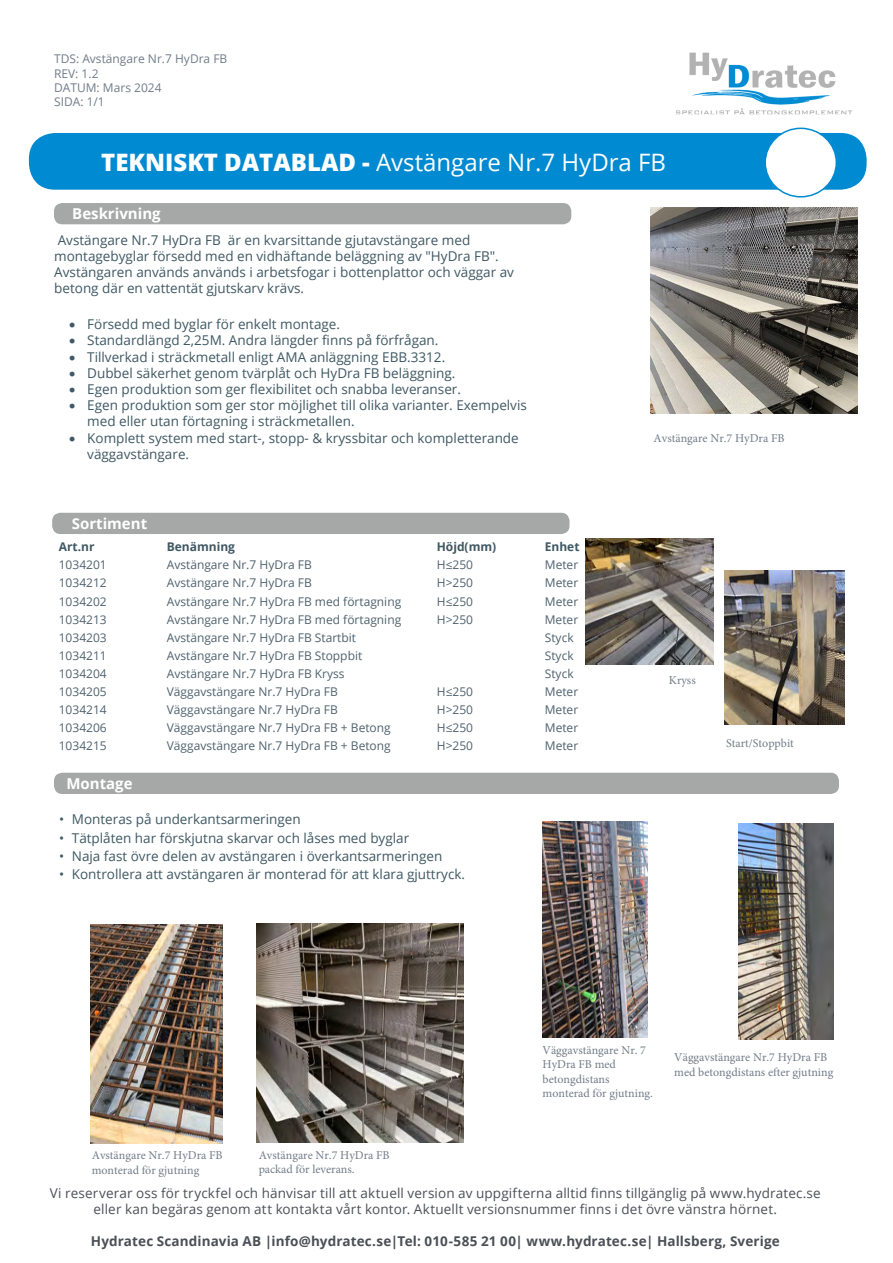
<style>
.page{position:relative;width:893px;height:1263px;background:#fff}
.page>*{position:absolute;margin:0;border:0;box-sizing:border-box;transform-origin:0 0}
.t1{font:24px "Open Sans";color:#fff}
.t2{font:700 15px "Open Sans";color:#fff}
.t3{font:700 15px "Open Sans";color:#fff}
.t4{font:13.5px/16.2px "Open Sans";color:#3f5863}
.t5{font:13.5px/16.2px "Open Sans";letter-spacing:.01em;color:#4b4f56;text-align:center}
.t6{font:700 13.5px "Open Sans";letter-spacing:.01em;color:#4b4f56}
.t7{font:12px "Open Sans";color:#4f626e}
.t8{font:12px/14.4px "Minion Pro";color:#727c88}
.t9{font:12px/14.4px "Open Sans";color:#717c88}
.t10{font:700 12px "Open Sans";color:#3f5863}
.s1{font-weight:800}
.s2{font-style:inherit}
</style>
<div class="page">
<div style="left:30px;top:134px;width:836px;height:55px;background:#008ad1;border-radius:25px"></div>
<div style="left:29px;top:133px;width:838px;height:57px;border:2px solid #008ad1;border-radius:25px"></div>
<svg style="left:765px;top:128px;width:71px;height:69px"></svg>
<div style="left:55px;top:204px;width:516px;height:20px;background:#a6a8a8;border-radius:8px"></div>
<div style="left:54px;top:203px;width:517px;height:21px;border:2px solid #a6a8a8;border-radius:8px"></div>
<div style="left:55px;top:773px;width:783px;height:20px;background:#a6a8a8;border-radius:8px"></div>
<div style="left:54px;top:773px;width:785px;height:21px;border:2px solid #a6a8a8;border-radius:8px"></div>
<div style="left:53px;top:513px;width:516px;height:20px;background:#a6a8a8;border-radius:8px"></div>
<div style="left:52px;top:513px;width:517px;height:21px;border:2px solid #a6a8a8;border-radius:8px"></div>
<img style="left:543px;top:822px;width:105px;height:215px">
<img style="left:739px;top:823px;width:95px;height:216px">
<img style="left:257px;top:924px;width:206px;height:218px">
<img style="left:586px;top:538px;width:127px;height:127px">
<img style="left:725px;top:570px;width:119px;height:155px">
<img style="left:90px;top:925px;width:132px;height:218px">
<img style="left:672px;top:52px;width:184px;height:133px">
<img style="left:651px;top:208px;width:206px;height:206px">
<p class="t9" style="left:54px;top:51px;width:175px">TDS: Avstängare Nr.7 HyDra FB<br>REV: 1.2<br>DATUM: Mars 2024<br>SIDA: 1/1</p>
<p class="t1" style="left:101px;top:145px;width:566px"><span class="s1">TEKNISKT DATABLAD -</span> Avstängare Nr.7 HyDra FB</p>
<p class="t2" style="left:72px;top:203px;width:90px"><span class="s2">B</span>eskrivning</p>
<p class="t4" style="left:54px;top:231px;width:461px">Avstängare Nr.7 HyDra FB är en kvarsittande gjutavstängare med montagebyglar försedd med en vidhäftande beläggning av "HyDra FB".<br>Avstängaren används används i arbetsfogar i bottenplattor och väggar av betong där en vattentät gjutskarv krävs.</p>
<p class="t4" style="left:69px;top:316px;width:272px">• Försedd med byglar för enkelt montage.</p>
<p class="t4" style="left:69px;top:332px;width:371px">• Standardlängd 2,25M. Andra längder finns på förfrågan.</p>
<p class="t4" style="left:69px;top:348px;width:377px">• Tillverkad i sträckmetall enligt AMA anläggning EBB.3312.</p>
<p class="t4" style="left:69px;top:364px;width:388px">• Dubbel säkerhet genom tvärplåt och HyDra FB beläggning.</p>
<p class="t4" style="left:69px;top:381px;width:393px">• Egen produktion som ger flexibilitet och snabba leveranser.</p>
<p class="t4" style="left:87px;top:397px;width:441px;text-indent:-18px">• Egen produktion som ger stor möjlighet till olika varianter. Exempelvis med eller utan förtagning i sträckmetallen.</p>
<p class="t4" style="left:87px;top:429px;width:433px;text-indent:-18px">• Komplett system med start-, stopp- &amp; kryssbitar och kompletterande väggavstängare.</p>
<p class="t2" style="left:72px;top:513px;width:77px">Sortiment</p>
<p class="t10" style="left:59px;top:538px;width:37px">Art.nr</p>
<p class="t10" style="left:167px;top:538px;width:70px">Benämning</p>
<p class="t10" style="left:437px;top:538px;width:61px">Höjd(mm)</p>
<p class="t10" style="left:545px;top:538px;width:36px">Enhet</p>
<p class="t7" style="left:59px;top:557px;width:50px">1034201</p>
<p class="t7" style="left:167px;top:557px;width:146px">Avstängare Nr.7 HyDra FB</p>
<p class="t7" style="left:437px;top:557px;width:38px">H≤250</p>
<p class="t7" style="left:545px;top:557px;width:35px">Meter</p>
<p class="t7" style="left:59px;top:575px;width:50px">1034212</p>
<p class="t7" style="left:167px;top:575px;width:146px">Avstängare Nr.7 HyDra FB</p>
<p class="t7" style="left:437px;top:575px;width:38px">H&gt;250</p>
<p class="t7" style="left:545px;top:575px;width:35px">Meter</p>
<p class="t7" style="left:59px;top:593px;width:50px">1034202</p>
<p class="t7" style="left:167px;top:593px;width:236px">Avstängare Nr.7 HyDra FB med förtagning</p>
<p class="t7" style="left:437px;top:593px;width:38px">H≤250</p>
<p class="t7" style="left:545px;top:593px;width:35px">Meter</p>
<p class="t7" style="left:59px;top:611px;width:50px">1034213</p>
<p class="t7" style="left:167px;top:611px;width:236px">Avstängare Nr.7 HyDra FB med förtagning</p>
<p class="t7" style="left:437px;top:611px;width:38px">H&gt;250</p>
<p class="t7" style="left:545px;top:611px;width:35px">Meter</p>
<p class="t7" style="left:59px;top:629px;width:50px">1034203</p>
<p class="t7" style="left:167px;top:629px;width:191px">Avstängare Nr.7 HyDra FB Startbit</p>
<p class="t7" style="left:545px;top:629px;width:30px">Styck</p>
<p class="t7" style="left:59px;top:647px;width:50px">1034211</p>
<p class="t7" style="left:167px;top:647px;width:197px">Avstängare Nr.7 HyDra FB Stoppbit</p>
<p class="t7" style="left:545px;top:647px;width:30px">Styck</p>
<p class="t7" style="left:59px;top:665px;width:50px">1034204</p>
<p class="t7" style="left:167px;top:665px;width:179px">Avstängare Nr.7 HyDra FB Kryss</p>
<p class="t7" style="left:545px;top:665px;width:30px">Styck</p>
<p class="t7" style="left:59px;top:683px;width:50px">1034205</p>
<p class="t7" style="left:167px;top:683px;width:173px">Väggavstängare Nr.7 HyDra FB</p>
<p class="t7" style="left:437px;top:683px;width:38px">H≤250</p>
<p class="t7" style="left:545px;top:683px;width:35px">Meter</p>
<p class="t7" style="left:59px;top:701px;width:50px">1034214</p>
<p class="t7" style="left:167px;top:701px;width:173px">Väggavstängare Nr.7 HyDra FB</p>
<p class="t7" style="left:437px;top:701px;width:38px">H&gt;250</p>
<p class="t7" style="left:545px;top:701px;width:35px">Meter</p>
<p class="t7" style="left:59px;top:720px;width:50px">1034206</p>
<p class="t7" style="left:167px;top:720px;width:226px">Väggavstängare Nr.7 HyDra FB + Betong</p>
<p class="t7" style="left:437px;top:720px;width:38px">H≤250</p>
<p class="t7" style="left:545px;top:720px;width:35px">Meter</p>
<p class="t7" style="left:59px;top:738px;width:50px">1034215</p>
<p class="t7" style="left:167px;top:738px;width:226px">Väggavstängare Nr.7 HyDra FB + Betong</p>
<p class="t7" style="left:437px;top:738px;width:38px">H&gt;250</p>
<p class="t7" style="left:545px;top:738px;width:35px">Meter</p>
<p class="t3" style="left:66px;top:772px;width:68px">Montage</p>
<p class="t4" style="left:59px;top:810px;width:243px">• Monteras på underkantsarmeringen</p>
<p class="t4" style="left:59px;top:829px;width:352px">• Tätplåten har förskjutna skarvar och låses med byglar</p>
<p class="t4" style="left:59px;top:847px;width:385px">• Naja fast övre delen av avstängaren i överkantsarmeringen</p>
<p class="t4" style="left:59px;top:865px;width:407px">• Kontrollera att avstängaren är monterad för att klara gjuttryck.</p>
<p class="t8" style="left:653px;top:431px;width:132px">Avstängare Nr.7 HyDra FB</p>
<p class="t8" style="left:669px;top:673px;width:28px">Kryss</p>
<p class="t8" style="left:726px;top:736px;width:69px">Start/Stoppbit</p>
<p class="t8" style="left:543px;top:1043px;width:112px">Väggavstängare Nr. 7<br>HyDra FB med betongdistans monterad för gjutning.</p>
<p class="t8" style="left:674px;top:1050px;width:160px">Väggavstängare Nr.7 HyDra FB med betongdistans efter gjutning</p>
<p class="t8" style="left:259px;top:1148px;width:132px">Avstängare Nr.7 HyDra FB packad för leverans.</p>
<p class="t5" style="left:50px;top:1184px;width:773px">Vi reserverar oss för tryckfel och hänvisar till att aktuell version av uppgifterna alltid finns tillgänglig på www.hydratec.se eller kan begäras genom att kontakta vårt kontor. Aktuellt versionsnummer finns i det övre vänstra hörnet.</p>
<p class="t6" style="left:91px;top:1232px;width:690px">Hydratec Scandinavia AB |info@hydratec.se|Tel: 010-585 21 00| www.hydratec.se| Hallsberg, Sverige</p>
<p class="t8" style="left:92px;top:1148px;width:132px">Avstängare Nr.7 HyDra FB monterad för gjutning</p>
</div>
